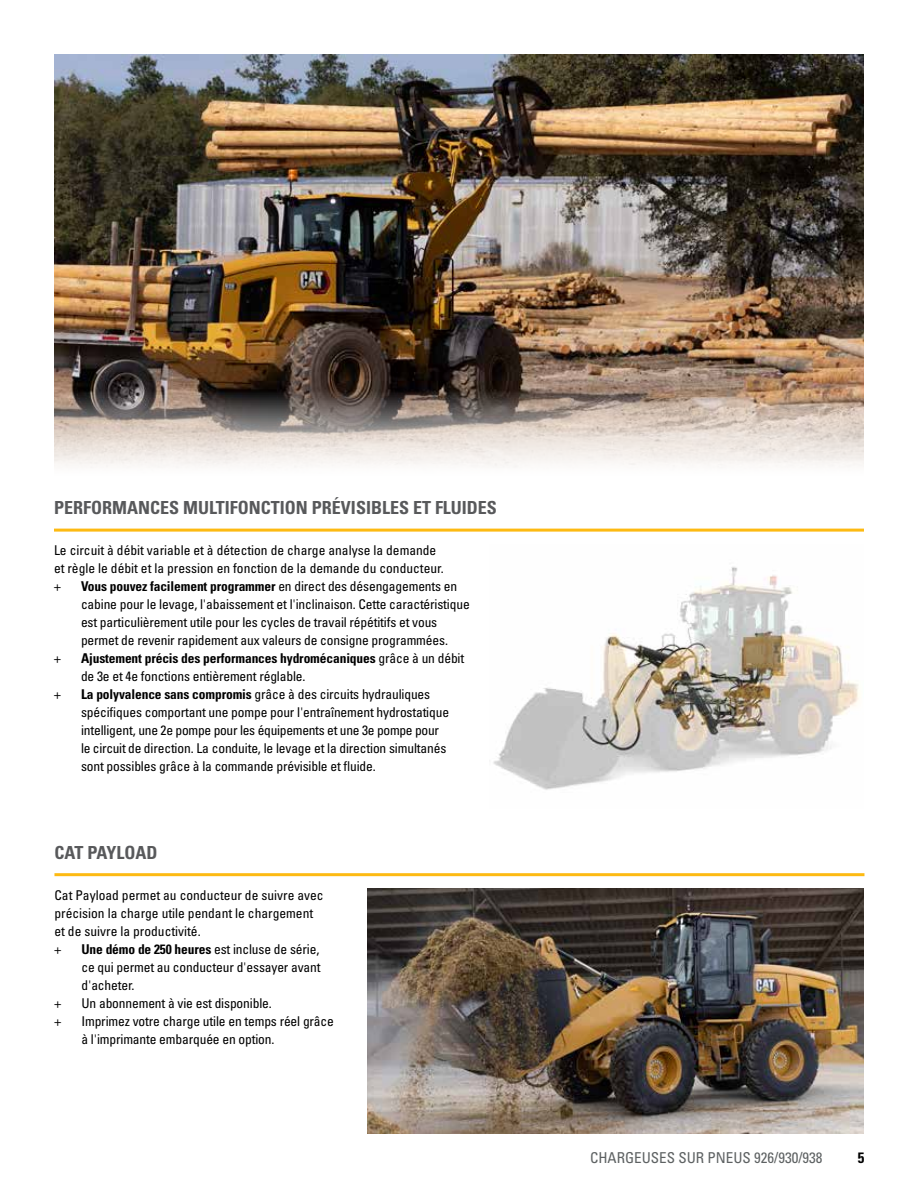
<style>
.page{position:relative;width:918px;height:1188px;background:#fff}
.page>*{position:absolute;margin:0;border:0;box-sizing:border-box;transform-origin:0 0}
.t1{font:18px "Univers LTCYR 67 Bold Cond";color:#58595b}
.t2{font:condensed 15px "Univers LTCYR 57";color:#5e6263}
.t3{font:15px "Univers LTCYR 67 Bold Cond";color:#000}
.t4{font:condensed 13.5px/18px "Univers LTCYR 57";letter-spacing:-.01em;color:#000}
.t5{font:13.5px "Univers LTCYR 67 Bold Cond";letter-spacing:-.01em;color:#000}
.s1{font-family:"Univers LTCYR 57";font-stretch:condensed}
.s2{font-family:"Univers LTCYR 67 Bold Cond";font-stretch:normal}
</style>
<div class="page">
<img style="left:54px;top:54px;width:810px;height:152px">
<img style="left:54px;top:206px;width:810px;height:262px">
<hr style="left:54px;top:529px;width:810px;height:3px;background:#fdba12">
<img style="left:493px;top:567px;width:367px;height:223px">
<hr style="left:54px;top:873px;width:810px;height:3px;background:#fdba12">
<img style="left:367px;top:889px;width:497px;height:245px">
<h1 class="t1" style="left:54px;top:497px;width:444px">PERFORMANCES MULTIFONCTION PRÉVISIBLES ET FLUIDES</h1>
<p class="t4" style="left:54px;top:541px;width:391px">Le circuit à débit variable et à détection de charge analyse la demande et règle le débit et la pression en fonction de la demande du conducteur. +</p>
<p class="t5" style="left:81px;top:578px;width:378px">Vous pouvez facilement programmer <span class="s1">en direct des désengagements en</span></p>
<p class="t4" style="left:81px;top:595px;width:390px">cabine pour le levage, l'abaissement et l'inclinaison. Cette caractéristique est particulièrement utile pour les cycles de travail répétitifs et vous permet de revenir rapidement aux valeurs de consigne programmées.</p>
<p class="t4" style="left:54px;top:649px;width:8px">+</p>
<p class="t5" style="left:81px;top:650px;width:385px">Ajustement précis des performances hydromécaniques <span class="s1">grâce à un débit</span></p>
<p class="t4" style="left:81px;top:667px;width:226px">de 3e et 4e fonctions entièrement réglable.</p>
<p class="t4" style="left:54px;top:685px;width:8px">+</p>
<p class="t4" style="left:81px;top:685px;width:370px"><span class="s2">La polyvalence sans compromis</span> grâce à des circuits hydrauliques spécifiques comportant une pompe pour l'entraînement hydrostatique intelligent, une 2e pompe pour les équipements et une 3e pompe pour le circuit de direction. La conduite, le levage et la direction simultanés sont possibles grâce à la commande prévisible et fluide.</p>
<h1 class="t1" style="left:54px;top:841px;width:105px">CAT PAYLOAD</h1>
<p class="t4" style="left:54px;top:886px;width:271px">Cat Payload permet au conducteur de suivre avec précision la charge utile pendant le chargement et de suivre la productivité.<br>+</p>
<p class="t5" style="left:81px;top:941px;width:239px">Une démo de 250 heures <span class="s1">est incluse de série,</span></p>
<p class="t4" style="left:81px;top:958px;width:241px">ce qui permet au conducteur d'essayer avant d'acheter.</p>
<p class="t4" style="left:54px;top:994px;width:8px">+</p>
<p class="t4" style="left:81px;top:994px;width:192px">Un abonnement à vie est disponible.</p>
<p class="t4" style="left:54px;top:1012px;width:8px">+</p>
<p class="t4" style="left:81px;top:1012px;width:254px">Imprimez votre charge utile en temps réel grâce à l'imprimante embarquée en option.</p>
<p class="t2" style="left:590px;top:1148px;width:234px">CHARGEUSES SUR PNEUS 926/930/938</p>
<p class="t3" style="left:858px;top:1148px;width:8px">5</p>
</div>
